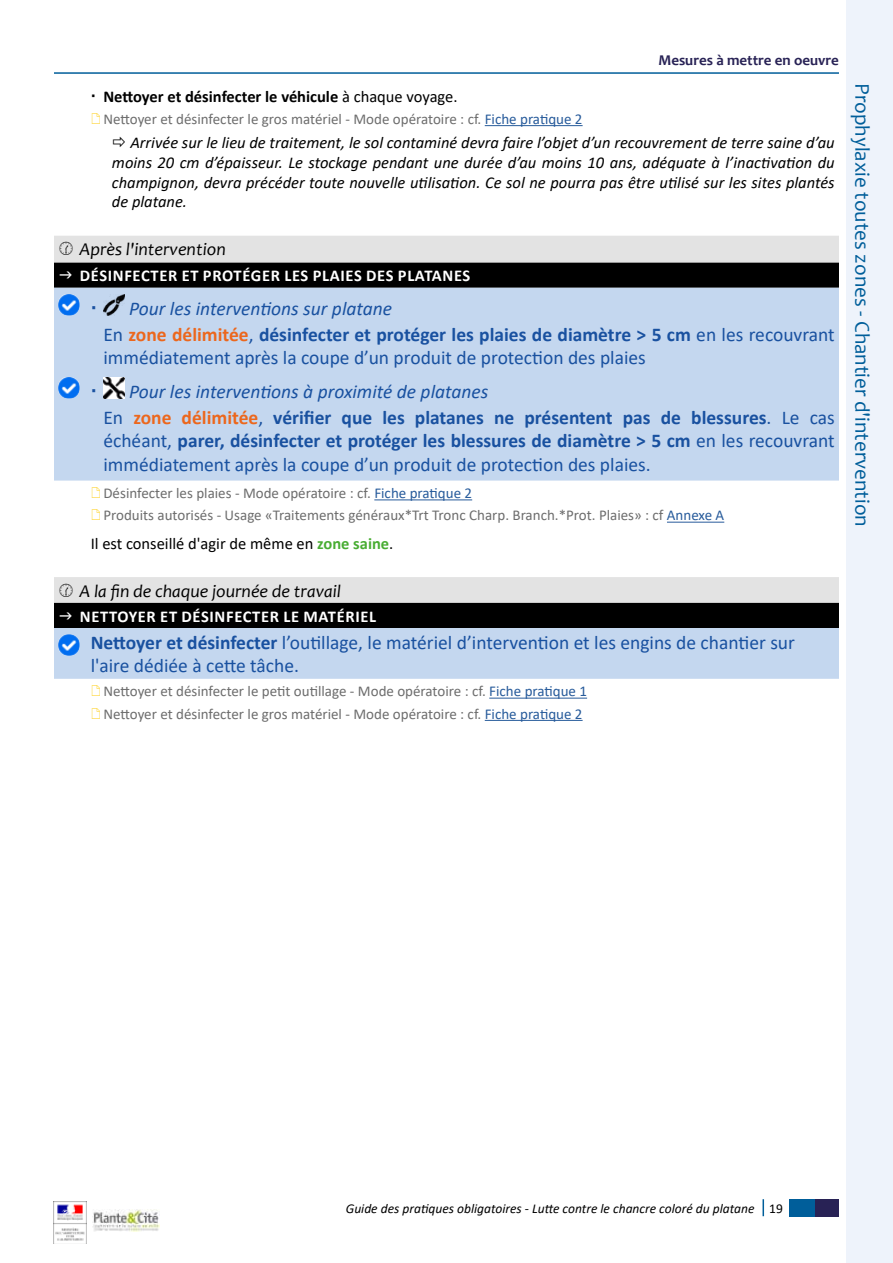
<style>
.page{position:relative;width:893px;height:1263px;background:#fff}
.page>*{position:absolute;margin:0;border:0;box-sizing:border-box;transform-origin:0 0}
.t1{font:21px "Candara";color:#005e9a}
.t2{font:19.5px/23.4px "Calibri";color:#1951a0}
.t3{font:700 19.5px/25.5px "Calibri";letter-spacing:-.005em;color:#1951a0}
.t4{font:italic 18px "Candara";color:#000}
.t5{font:italic 16.5px/19.8px "Calibri";color:#000;text-align:justify}
.t6{font:700 16.5px "Calibri";letter-spacing:.04em;color:#fff}
.t7{font:700 16.5px "Calibri";color:#000}
.t8{font:16.5px "Calibri";color:#000}
.t9{font:15px/22.2px "Calibri";color:#6d6d6d}
.t10{font:700 15px "Candara";color:#282255}
.t11{font:italic 13.5px "Calibri";color:#000}
.s1{font-weight:400}
.s2{color:#275b9b}
.s3{font-weight:400;font-style:italic}
.s4{color:#ec671d}
.s5{font-weight:700}
.s6{font-weight:700;color:#49ad33}
.s7{font-style:normal}
</style>
<div class="page">
<div style="left:813px;top:1199px;width:26px;height:17px;background:#282255"></div>
<div style="left:789px;top:1199px;width:25px;height:17px;background:#005e9a"></div>
<svg style="left:762px;top:1199px;width:2px;height:17px"></svg>
<hr style="left:54px;top:72px;width:785px;height:2px;background:#005e9a">
<div style="left:846px;top:0;width:47px;height:1263px;background:#eef3fb"></div>
<img style="left:54px;top:1201px;width:33px;height:43px">
<img style="left:92px;top:1210px;width:68px;height:21px">
<div style="left:54px;top:236px;width:785px;height:27px;background:#e3e3e3"></div>
<div style="left:54px;top:263px;width:785px;height:25px;background:#000"></div>
<svg style="left:54px;top:288px;width:785px;height:391px;fill:#c4d7ef"></svg>
<hr style="left:485px;top:125px;width:98px;height:1px;background:#275b9b">
<img style="left:58px;top:294px;width:22px;height:21px">
<img style="left:103px;top:294px;width:22px;height:21px">
<img style="left:58px;top:377px;width:22px;height:21px">
<img style="left:103px;top:377px;width:22px;height:21px">
<hr style="left:374px;top:499px;width:98px;height:1px;background:#275b9b">
<hr style="left:667px;top:522px;width:57px;height:1px;background:#275b9b">
<img style="left:58px;top:634px;width:22px;height:22px">
<hr style="left:489px;top:698px;width:98px;height:1px;background:#275b9b">
<hr style="left:485px;top:720px;width:98px;height:1px;background:#275b9b">
<svg style="left:60px;top:242px;width:13px;height:13px"></svg>
<svg style="left:60px;top:272px;width:12px;height:7px"></svg>
<svg style="left:60px;top:583px;width:13px;height:13px"></svg>
<svg style="left:60px;top:612px;width:12px;height:7px"></svg>
<p class="t10" style="left:658px;top:51px;width:182px">Mesures à mettre en oeuvre</p>
<p class="t7" style="left:103px;top:85px;width:356px">Nettoyer et désinfecter le véhicule <span class="s1">à chaque voyage.</span></p>
<p class="t9" style="left:103px;top:107px;width:481px">Nettoyer et désinfecter le gros matériel - Mode opératoire : cf. <span class="s2">Fiche pratique 2</span></p>
<p class="t5" style="left:112px;top:132px;width:724px;text-indent:18px">Arrivée sur le lieu de traitement, le sol contaminé devra faire l’objet d’un recouvrement de terre saine d’au moins 20 cm d’épaisseur. Le stockage pendant une durée d’au moins 10 ans, adéquate à l’inactivation du champignon, devra précéder toute nouvelle utilisation. Ce sol ne pourra pas être utilisé sur les sites plantés de platane.</p>
<p class="t4" style="left:80px;top:238px;width:148px">Après l'intervention</p>
<p class="t6" style="left:80px;top:264px;width:392px">DÉSINFECTER ET PROTÉGER LES PLAIES DES PLATANES</p>
<h2 class="t3" style="left:103px;top:296px;width:733px;text-indent:26px"><span class="s3">Pour les interventions sur platane<br></span><span class="s1">En</span> <span class="s4">zone délimitée</span><span class="s1">,</span> désinfecter et protéger les plaies de diamètre &gt; 5 cm <span class="s1">en les recouvrant</span></h2>
<h2 class="t2" style="left:103px;top:346px;width:544px">immédiatement après la coupe d’un produit de protection des plaies</h2>
<h2 class="t3" style="left:103px;top:379px;width:733px;text-indent:26px"><span class="s3">Pour les interventions à proximité de platanes<br></span><span class="s1">En</span> <span class="s4">zone délimitée</span><span class="s1">,</span> vérifier que les platanes ne présentent pas de blessures<span class="s1">. Le cas</span></h2>
<h2 class="t2" style="left:103px;top:429px;width:733px">échéant, <span class="s5">parer, désinfecter et protéger les blessures de diamètre &gt; 5 cm</span> en les recouvrant immédiatement après la coupe d’un produit de protection des plaies.</h2>
<p class="t9" style="left:103px;top:482px;width:622px">Désinfecter les plaies - Mode opératoire : cf. <span class="s2">Fiche pratique 2<br></span>Produits autorisés - Usage «Traitements généraux*Trt Tronc Charp. Branch.*Prot. Plaies» : cf <span class="s2">Annexe A</span></p>
<p class="t8" style="left:91px;top:532px;width:304px">Il est conseillé d'agir de même en <span class="s6">zone saine</span>.</p>
<p class="t4" style="left:80px;top:579px;width:263px">A la fin de chaque journée de travail</p>
<p class="t6" style="left:80px;top:604px;width:298px">NETTOYER ET DÉSINFECTER LE MATÉRIEL</p>
<h2 class="t2" style="left:91px;top:630px;width:706px"><span class="s5">Nettoyer et désinfecter</span> l’outillage, le matériel d’intervention et les engins de chantier sur l'aire dédiée à cette tâche.</h2>
<p class="t9" style="left:103px;top:680px;width:485px">Nettoyer et désinfecter le petit outillage - Mode opératoire : cf. <span class="s2">Fiche pratique 1<br></span>Nettoyer et désinfecter le gros matériel - Mode opératoire : cf. <span class="s2">Fiche pratique 2</span></p>
<h1 class="t1" style="left:876px;top:83px;width:445px;rotate:90deg">Prophylaxie toutes zones - Chantier d'intervention</h1>
<p class="t11" style="left:346px;top:1199px;width:439px">Guide des pratiques obligatoires - Lutte contre le chancre coloré du platane <span class="s7">19</span></p>
</div>
